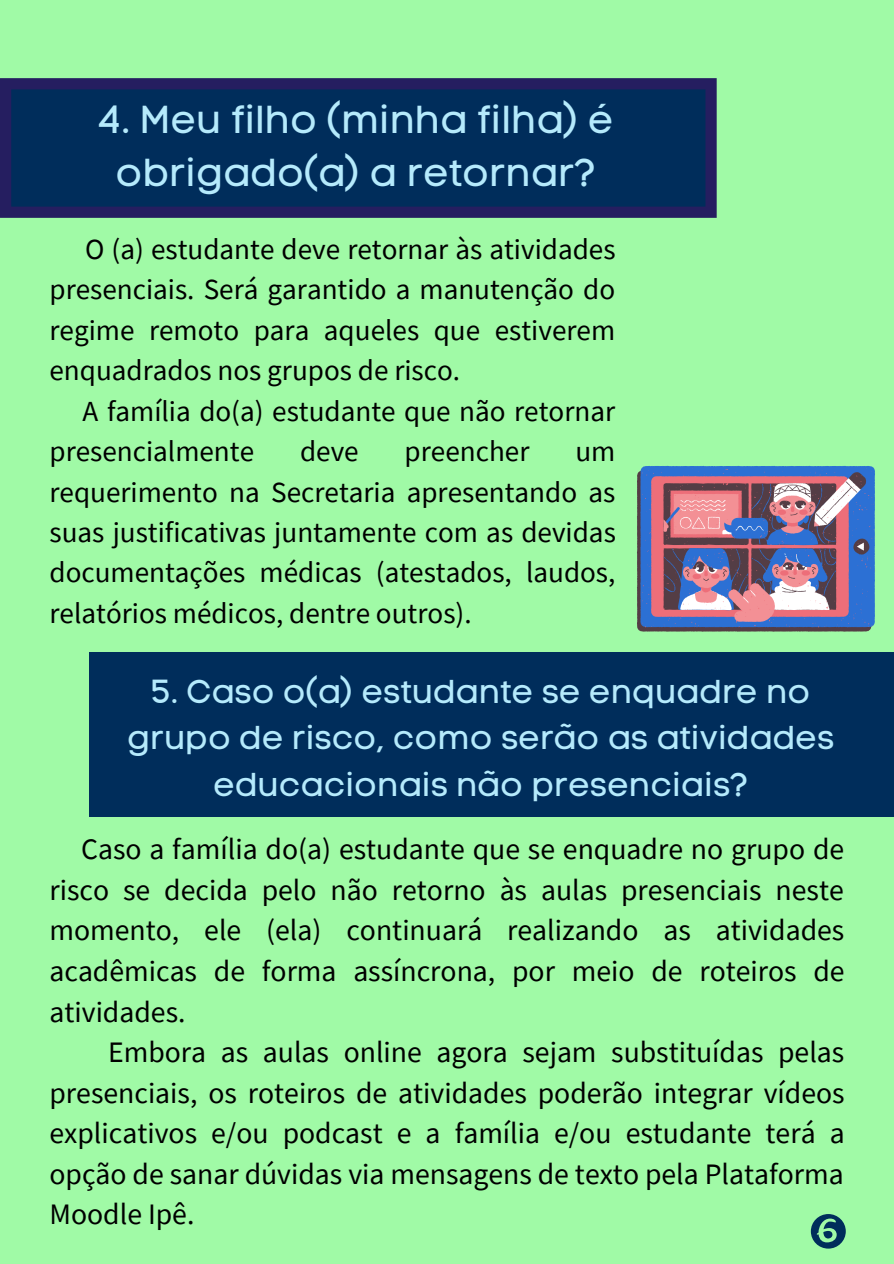
<style>
.page{position:relative;width:894px;height:1264px;background:#fff}
.page>*{position:absolute;margin:0;border:0;box-sizing:border-box;transform-origin:0 0}
.t1{font:39px/53.4px "Code Pro Normal LC";color:#b5eafc;text-align:center}
.t2{font:33px/46.2px "Code Pro Normal LC";color:#b5eafc;text-align:center}
.t3{font:29.7px/40.5px "Source Sans Pro";color:#000;text-align:justify}
.t4{font:29.1px/40.3px "Source Sans Pro";color:#000;text-align:justify}
</style>
<div class="page">
<div style="left:0;top:0;width:893px;height:1263px;background:#a0faa6"></div>
<svg style="left:0;top:78px;width:716px;height:140px;background:#072a5c"></svg>
<svg style="left:637px;top:465px;width:238px;height:167px;background:#87759b"></svg>
<svg style="left:810px;top:1214px;width:35px;height:34px"></svg>
<div style="left:89px;top:652px;width:804px;height:164px;background:#002d5b"></div>
<p class="t1" style="left:98px;top:92px;width:517px">4. Meu filho (minha filha) é obrigado(a) a retornar?</p>
<p class="t4" style="left:49px;top:228px;width:567px;text-indent:36px">O (a) estudante deve retornar às atividades presenciais. Será garantido a manutenção do regime remoto para aqueles que estiverem enquadrados nos grupos de risco.</p>
<p class="t4" style="left:49px;top:390px;width:567px;text-indent:33px">A família do(a) estudante que não retornar presencialmente</p>
<p class="t4" style="left:300px;top:430px;width:60px">deve</p>
<p class="t4" style="left:404px;top:430px;width:126px">preencher</p>
<p class="t4" style="left:49px;top:430px;width:567px;text-indent:525px">um requerimento na Secretaria apresentando as suas justificativas juntamente com as devidas documentações médicas (atestados, laudos, relatórios médicos, dentre outros).</p>
<p class="t2" style="left:127px;top:668px;width:708px">5. Caso o(a) estudante se enquadre no grupo de risco, como serão as atividades educacionais não presenciais?</p>
<p class="t3" style="left:49px;top:828px;width:796px;text-indent:32px">Caso a família do(a) estudante que se enquadre no grupo de risco se decida pelo não retorno às aulas presenciais neste momento, ele (ela) continuará realizando as atividades acadêmicas de forma assíncrona, por meio de roteiros de atividades.</p>
<p class="t3" style="left:49px;top:1031px;width:796px;text-indent:59px">Embora as aulas online agora sejam substituídas pelas presenciais, os roteiros de atividades poderão integrar vídeos explicativos e/ou podcast e a família e/ou estudante terá a opção de sanar dúvidas via mensagens de texto pela Plataforma Moodle Ipê.</p>
</div>
